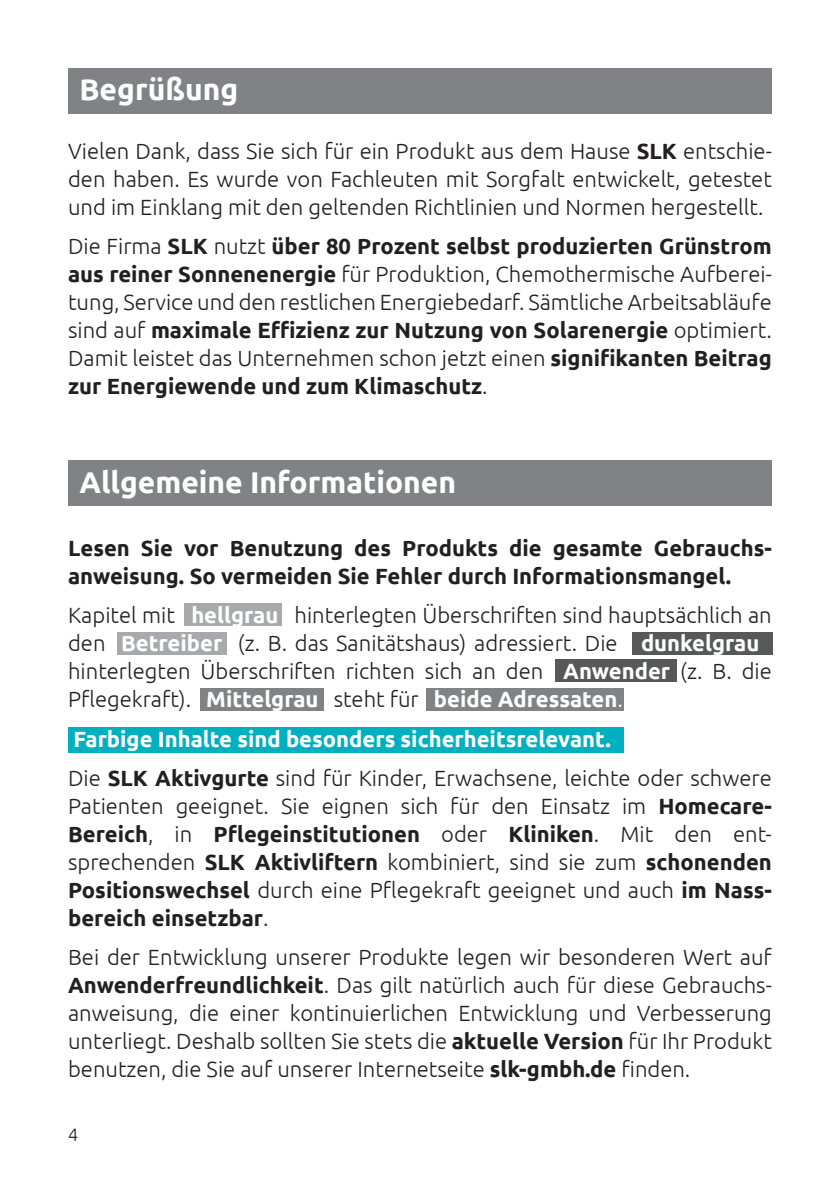
<style>
.page{position:relative;width:840px;height:1191px;background:#fff}
.page>*{position:absolute;margin:0;border:0;box-sizing:border-box;transform-origin:0 0}
.Headline_1{font:700 30px "Ubuntu";color:#fff}
.t1{font:300 22px/28px "Ubuntu";color:#231f20;text-align:justify}
.t2{font:700 22px/28px "Ubuntu";color:#231f20}
.t3{font:700 22px "Ubuntu";color:#fff}
.t4{font:300 18px "Ubuntu";color:#231f20}
.s1{font-weight:700}
.s2{font-weight:700;color:#fff}
.s3{color:#57585a}
.s4{color:#fff}
</style>
<div class="page">
<div style="left:69px;top:727px;width:555px;height:26px;background:#00b0c0"></div>
<div style="left:426px;top:688px;width:198px;height:22px;background:#808285"></div>
<div style="left:554px;top:659px;width:122px;height:23px;background:#57585a"></div>
<div style="left:118px;top:631px;width:109px;height:23px;background:#a8a9ad"></div>
<div style="left:68px;top:68px;width:703px;height:45px;background:#808285"></div>
<div style="left:68px;top:461px;width:703px;height:45px;background:#808285"></div>
<div style="left:200px;top:688px;width:123px;height:22px;background:#808285"></div>
<div style="left:632px;top:631px;width:140px;height:23px;background:#57585a"></div>
<div style="left:185px;top:603px;width:97px;height:23px;background:#a8a9ad"></div>
<p class="Headline_1" style="left:79px;top:71px;width:160px">Begrüßung</p>
<p class="t1" style="left:68px;top:136px;width:705px">Vielen Dank, dass Sie sich für ein Produkt aus dem Hause <span class="s1">SLK</span> entschie&shy;den haben. Es wurde von Fachleuten mit Sorgfalt entwickelt, getestet und im Einklang mit den geltenden Richtlinien und Normen hergestellt.</p>
<p class="t1" style="left:68px;top:232px;width:704px">Die Firma <span class="s1">SLK</span> nutzt <span class="s1">über 80 Prozent selbst produzierten Grünstrom aus reiner Sonnenenergie</span> für Produktion, Chemothermische Aufberei&shy;tung, Service und den restlichen Energiebedarf. Sämtliche Arbeitsabläufe sind auf <span class="s1">maximale Effizienz zur Nutzung von Solarenergie</span> optimiert.<br>Damit leistet das Unternehmen schon jetzt einen <span class="s1">signifikanten Beitrag zur Energiewende und zum Klimaschutz</span>.</p>
<p class="Headline_1" style="left:79px;top:464px;width:378px">Allgemeine Informationen</p>
<p class="t2" style="left:68px;top:534px;width:705px">Lesen Sie vor Benutzung des Produkts die gesamte Gebrauchs&shy;anweisung. So vermeiden Sie Fehler durch Informationsmangel.</p>
<p class="t1" style="left:68px;top:601px;width:704px">Kapitel mit <span class="s2">hellgrau</span> hinterlegten Überschriften sind hauptsächlich an den <span class="s2">Betreiber</span> (z. B. das Sanitätshaus) adressiert. Die <span class="s2">dunkelgrau</span><span class="s3">u </span>hinterlegten Überschriften richten sich an den <span class="s2">Anwender</span> (z. B. die Pflegekraft). <span class="s2">Mittelgrau</span> steht für <span class="s2">beide Adressaten</span><span class="s4">.</span></p>
<p class="t3" style="left:73px;top:725px;width:538px">Farbige Inhalte sind besonders sicherheitsrelevant.</p>
<p class="t1" style="left:68px;top:763px;width:705px">Die <span class="s1">SLK Aktivgurte</span> sind für Kinder, Erwachsene, leichte oder schwere Patienten geeignet. Sie eignen sich für den Einsatz im <span class="s1">Homecare-Bereich</span>, in <span class="s1">Pflegeinstitutionen</span> oder <span class="s1">Kliniken</span>. Mit den ent&shy;sprechenden <span class="s1">SLK Aktivliftern</span> kombiniert, sind sie zum <span class="s1">schonenden Positionswechsel</span> durch eine Pflegekraft geeignet und auch <span class="s1">im Nass&shy;bereich einsetzbar</span>.</p>
<p class="t1" style="left:68px;top:943px;width:705px">Bei der Entwicklung unserer Produkte legen wir besonderen Wert auf <span class="s1">Anwenderfreundlichkeit</span>. Das gilt natürlich auch für diese Gebrauchs&shy;anweisung, die einer kontinuierlichen Entwicklung und Verbesserung unterliegt. Deshalb sollten Sie stets die <span class="s1">aktuelle Version</span> für Ihr Produkt benutzen, die Sie auf unserer Internetseite <span class="s1">slk-gmbh.de</span> finden.</p>
<p class="t4" style="left:68px;top:1123px;width:12px">4</p>
</div>
